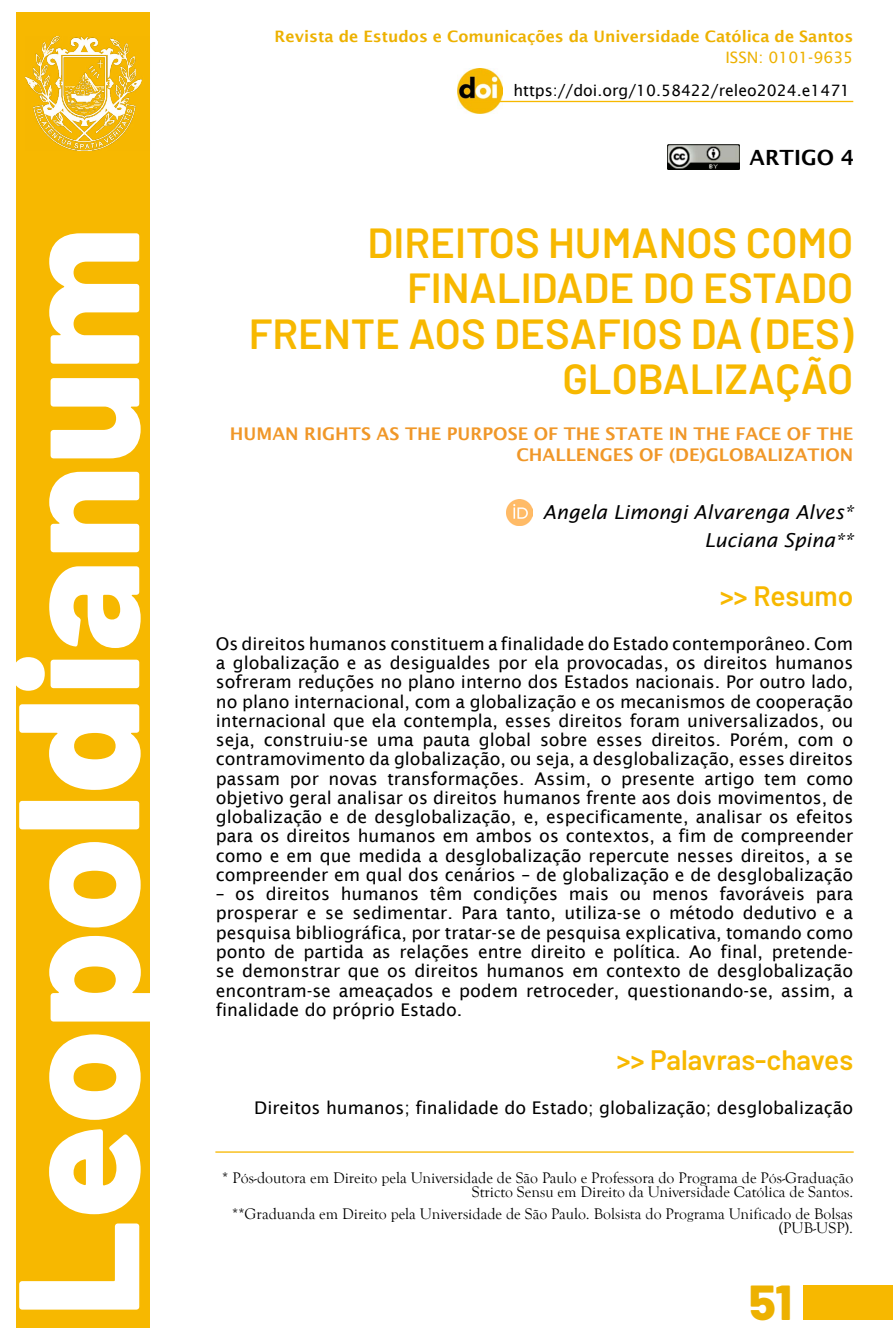
<style>
.page{position:relative;width:893px;height:1340px;background:#fff}
.page>*{position:absolute;margin:0;border:0;box-sizing:border-box;transform-origin:0 0}
.t1{font:800 171.5px "Barlow";color:#fff}
.t2{font:800 49px "Barlow";color:#edb100}
.t3{font:600 42px/45.5px "Barlow";color:#f7b800;text-align:right}
.t4{font:600 28px "Barlow";color:#f7b800}
.t5{font:600 21px "Lucida Sans";color:#000}
.t6{font:italic 19.25px/27.7px "Lucida Sans";color:#000;text-align:right}
.t7{font:17.5px/19.2px "Lucida Sans";color:#000;text-align:justify}
.t8{font:600 17.5px/21px "Lucida Sans";color:#f09728;text-align:right}
.t9{font:15.75px/14px "Goudy Old Style T";color:#000;text-align:right}
.t10{font:600 15.75px "Lucida Sans";color:#edb100}
.t11{font:15.75px "Lucida Sans";color:#000}
.t12{font:15.75px "Lucida Sans";color:#edb100}
</style>
<div class="page">
<div style="left:16px;top:12px;width:134px;height:1315px;background:#f7b800"></div>
<img style="left:457px;top:68px;width:46px;height:45px">
<hr style="left:464px;top:101px;width:389px;height:1px;background:#f7b800">
<img style="left:26px;top:37px;width:116px;height:114px">
<div style="left:803px;top:1285px;width:90px;height:35px;background:#f7b800"></div>
<img style="left:667px;top:144px;width:72px;height:26px">
<hr style="left:215px;top:1151px;width:639px;height:1px;background:#f7b800">
<img style="left:506px;top:499px;width:26px;height:26px">
<h1 class="t1" style="left:-29px;top:1317px;width:1092px;rotate:-90deg">Leopoldianum</h1>
<p class="t10" style="left:275px;top:27px;width:580px">Revista de Estudos e Comunicações da Universidade Católica de Santos</p>
<p class="t12" style="left:725px;top:49px;width:129px">ISSN: 0101-9635</p>
<p class="t11" style="left:513px;top:81px;width:338px">https://doi.org/10.58422/releo2024.e1471</p>
<p class="t5" style="left:750px;top:145px;width:106px">ARTIGO 4</p>
<h3 class="t3" style="left:249px;top:219px;width:606px">DIREITOS HUMANOS COMO<br>FINALIDADE DO ESTADO<br>FRENTE AOS DESAFIOS DA (DES)<br>GLOBALIZAÇÃO</h3>
<p class="t8" style="left:230px;top:423px;width:625px">HUMAN RIGHTS AS THE PURPOSE OF THE STATE IN THE FACE OF THE<br>CHALLENGES OF (DE)GLOBALIZATION</p>
<p class="t6" style="left:543px;top:498px;width:312px">Angela Limongi Alvarenga Alves*<br>Luciana Spina**</p>
<h3 class="t4" style="left:720px;top:578px;width:135px">&gt;&gt; Resumo</h3>
<p class="t7" style="left:216px;top:634px;width:639px">Os direitos humanos constituem a finalidade do Estado contemporâneo. Com a globalização e as desigualdes por ela provocadas, os direitos humanos sofreram reduções no plano interno dos Estados nacionais. Por outro lado, no plano internacional, com a globalização e os mecanismos de cooperação internacional que ela contempla, esses direitos foram universalizados, ou seja, construiu-se uma pauta global sobre esses direitos. Porém, com o contramovimento da globalização, ou seja, a desglobalização, esses direitos passam por novas transformações. Assim, o presente artigo tem como objetivo geral analisar os direitos humanos frente aos dois movimentos, de globalização e de desglobalização, e, especificamente, analisar os efeitos para os direitos humanos em ambos os contextos, a fim de compreender como e em que medida a desglobalização repercute nesses direitos, a se compreender em qual dos cenários – de globalização e de desglobalização</p>
<p class="t7" style="left:216px;top:884px;width:639px">– os direitos humanos têm condições mais ou menos favoráveis para prosperar e se sedimentar. Para tanto, utiliza-se o método dedutivo e a pesquisa bibliográfica, por tratar-se de pesquisa explicativa, tomando como ponto de partida as relações entre direito e política. Ao final, pretende&shy;se demonstrar que os direitos humanos em contexto de desglobalização encontram-se ameaçados e podem retroceder, questionando-se, assim, a finalidade do próprio Estado.</p>
<h3 class="t4" style="left:617px;top:1042px;width:238px">&gt;&gt; Palavras-chaves</h3>
<p class="t7" style="left:254px;top:1098px;width:600px">Direitos humanos; finalidade do Estado; globalização; desglobalização</p>
<p class="t9" style="left:222px;top:1171px;width:632px">* Pós-doutora em Direito pela Universidade de São Paulo e Professora do Programa de Pós-Graduação<br>Stricto Sensu em Direito da Universidade Católica de Santos.</p>
<p class="t9" style="left:232px;top:1207px;width:622px">**Graduanda em Direito pela Universidade de São Paulo. Bolsista do Programa Unificado de Bolsas (PUB-USP).</p>
<h2 class="t2" style="left:749px;top:1271px;width:45px">51</h2>
</div>
